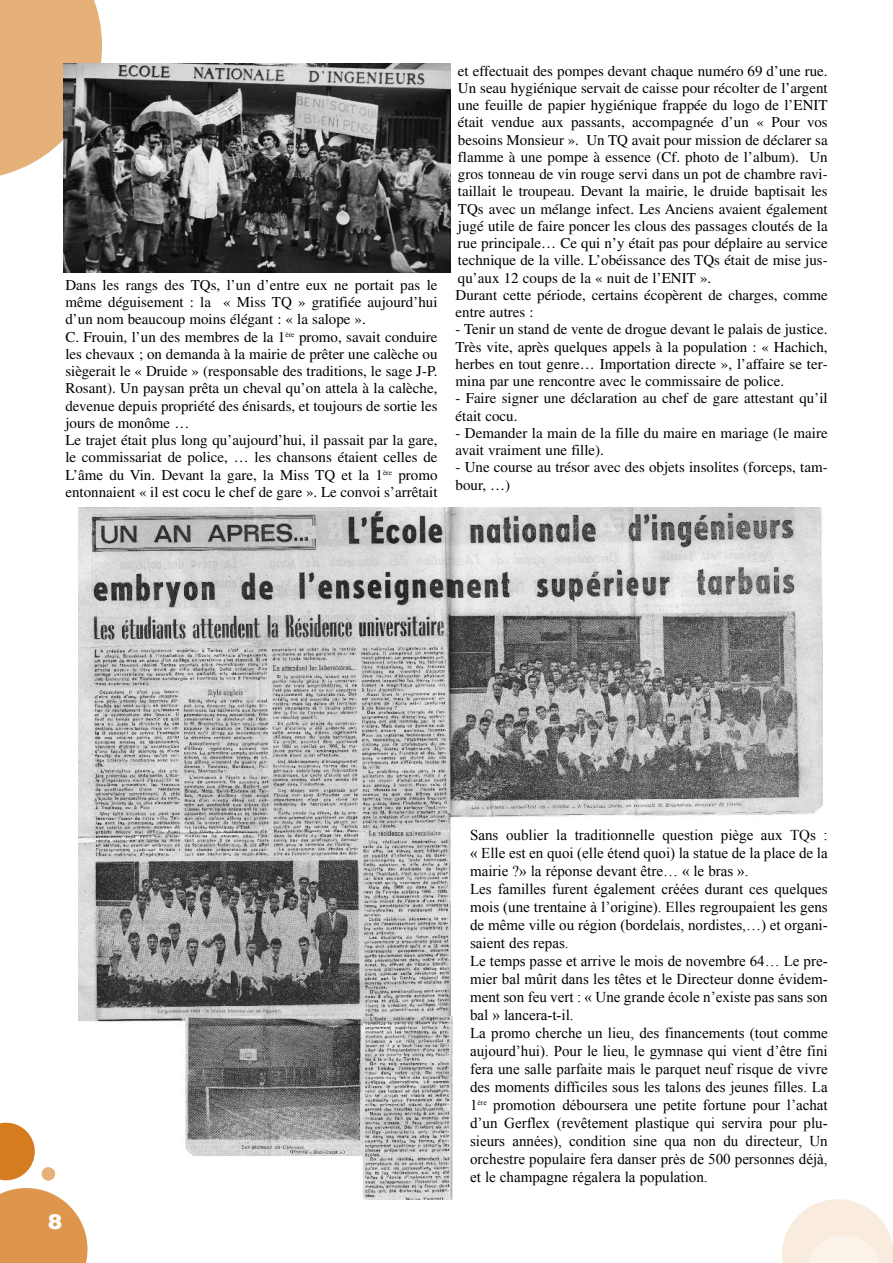
<style>
.page{position:relative;width:893px;height:1263px;background:#fff}
.page>*{position:absolute;margin:0;border:0;box-sizing:border-box;transform-origin:0 0}
.t1{font:900 21px "Helvetica";color:#fff}
.t2{font:15px/17.2px "Times";color:#000}
.t3{font:15px/18px "Times New Roman";color:#000}
</style>
<div class="page">
<svg style="left:0;top:1188px;width:88px;height:75px;background:#e1a261"></svg>
<svg style="left:0;top:1123px;width:35px;height:57px"></svg>
<div style="left:42px;top:1167px;width:13px;height:13px;background:#e6b079;border-radius:50%"></div>
<svg style="left:0;top:0;width:102px;height:179px;background:#e6b684"></svg>
<svg style="left:782px;top:1199px;width:111px;height:64px"></svg>
<img style="left:64px;top:64px;width:386px;height:208px">
<img style="left:78px;top:508px;width:744px;height:691px">
<p class="t2" style="left:65px;top:278px;width:374px">Dans les rangs des TQs, l’un d’entre eux ne portait pas le même déguisement : la « Miss TQ » gratifiée aujourd’hui d’un nom beaucoup moins élégant : « la salope ».<br>C. Frouin, l’un des membres de la 1<sup>ère</sup> promo, savait conduire les chevaux ; on demanda à la mairie de prêter une calèche ou siègerait le « Druide » (responsable des traditions, le sage J-P.<br>Rosant). Un paysan prêta un cheval qu’on attela à la calèche, devenue depuis propriété des énisards, et toujours de sortie les jours de monôme …<br>Le trajet était plus long qu’aujourd’hui, il passait par la gare, le commissariat de police, … les chansons étaient celles de L’âme du Vin. Devant la gare, la Miss TQ et la 1<sup>ère</sup> promo entonnaient « il est cocu le chef de gare ». Le convoi s’arrêtait</p>
<p class="t2" style="left:456px;top:63px;width:374px">et effectuait des pompes devant chaque numéro 69 d’une rue.<br>Un seau hygiénique servait de caisse pour récolter de l’argent une feuille de papier hygiénique frappée du logo de l’ENIT était vendue aux passants, accompagnée d’un « Pour vos besoins Monsieur ». Un TQ avait pour mission de déclarer sa flamme à une pompe à essence (Cf. photo de l’album). Un gros tonneau de vin rouge servi dans un pot de chambre ravi&shy;taillait le troupeau. Devant la mairie, le druide baptisait les TQs avec un mélange infect. Les Anciens avaient également jugé utile de faire poncer les clous des passages cloutés de la rue principale… Ce qui n’y était pas pour déplaire au service technique de la ville. L’obéissance des TQs était de mise jus&shy;qu’aux 12 coups de la « nuit de l’ENIT ».<br>Durant cette période, certains écopèrent de charges, comme entre autres :</p>
<p class="t2" style="left:456px;top:322px;width:374px;text-align:justify">- Tenir un stand de vente de drogue devant le palais de justice.<br>Très vite, après quelques appels à la population : « Hachich, herbes en tout genre… Importation directe », l’affaire se ter&shy;mina par une rencontre avec le commissaire de police.</p>
<p class="t2" style="left:456px;top:391px;width:374px">- Faire signer une déclaration au chef de gare attestant qu’il était cocu.</p>
<p class="t2" style="left:456px;top:426px;width:374px">- Demander la main de la fille du maire en mariage (le maire avait vraiment une fille).</p>
<p class="t2" style="left:456px;top:460px;width:374px">- Une course au trésor avec des objets insolites (forceps, tam&shy;bour, …)</p>
<h1 class="t1" style="left:48px;top:1209px;width:16px">8</h1>
<p class="t3" style="left:470px;top:826px;width:359px">Sans oublier la traditionnelle question piège aux TQs : « Elle est en quoi (elle étend quoi) la statue de la place de la mairie ?» la réponse devant être… « le bras ».<br>Les familles furent également créées durant ces quelques mois (une trentaine à l’origine). Elles regroupaient les gens de même ville ou région (bordelais, nordistes,…) et organi&shy;saient des repas.<br>Le temps passe et arrive le mois de novembre 64… Le pre&shy;mier bal mûrit dans les têtes et le Directeur donne évidem&shy;ment son feu vert : « Une grande école n’existe pas sans son bal » lancera-t-il.<br>La promo cherche un lieu, des financements (tout comme aujourd’hui). Pour le lieu, le gymnase qui vient d’être fini fera une salle parfaite mais le parquet neuf risque de vivre des moments difficiles sous les talons des jeunes filles. La 1<sup>ère</sup> promotion déboursera une petite fortune pour l’achat d’un Gerflex (revêtement plastique qui servira pour plu&shy;sieurs années), condition sine qua non du directeur, Un orchestre populaire fera danser près de 500 personnes déjà, et le champagne régalera la population.</p>
</div>
